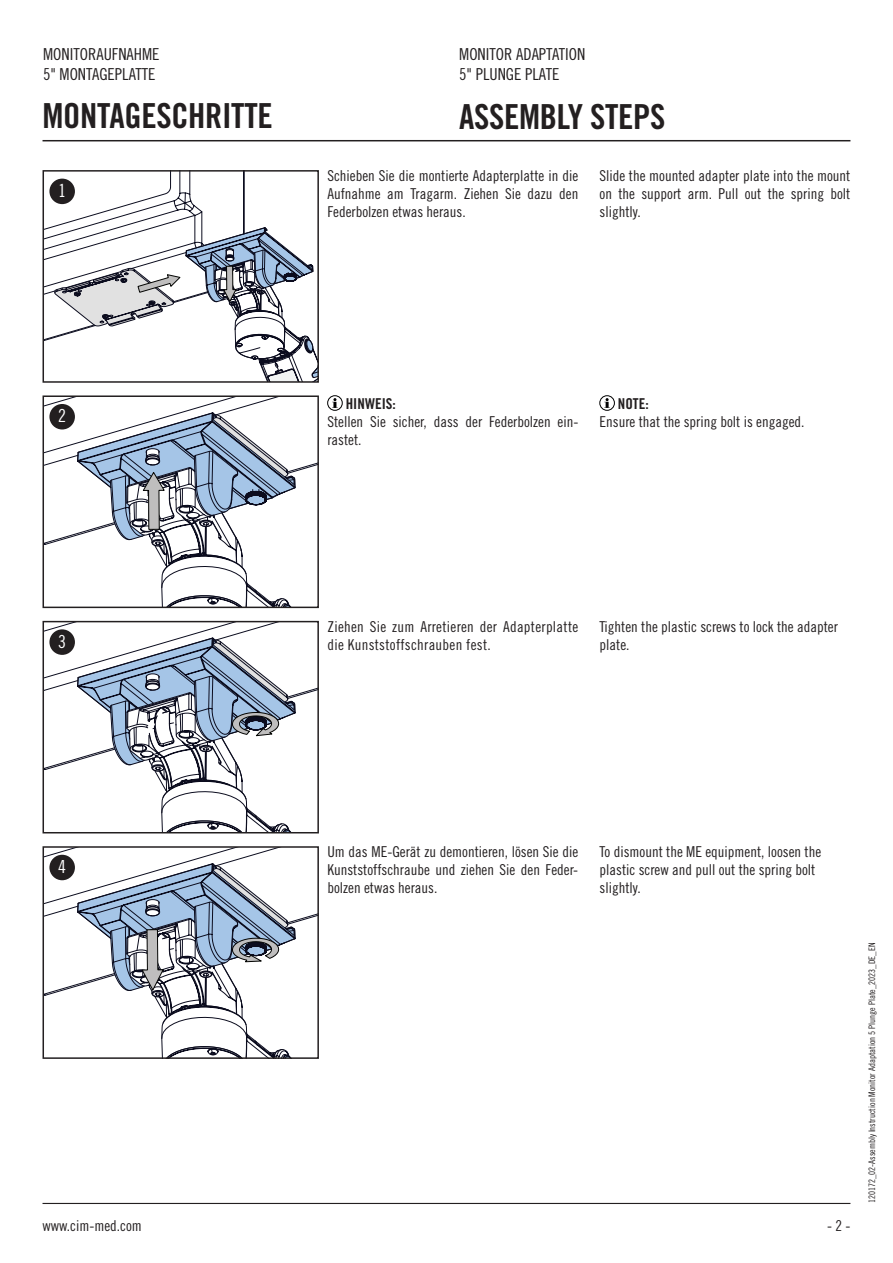
<style>
.page{position:relative;width:893px;height:1263px;background:#fff}
.page>*{position:absolute;margin:0;border:0;box-sizing:border-box;transform-origin:0 0}
.t1{font:34.5px "Trade Gothic LT Std Bd Cn 20";letter-spacing:-.01em;color:#231f20}
.t2{font:18px "Trade Gothic LT Std Cn 18";color:#fff}
.t3{font:16.5px/19.8px "Trade Gothic LT Std Cn 18";color:#231f20}
.t4{font:15px/18px "Trade Gothic LT Std Cn 18";color:#231f20;text-align:justify}
.t5{font:15px/18px "Trade Gothic LT Std Cn 18";letter-spacing:.02em;color:#231f20}
.t6{font:15px "Trade Gothic LT Std Bd Cn 20";color:#231f20}
.t7{font:9px "Trade Gothic LT Std Cn 18";color:#231f20}
</style>
<div class="page">
<hr style="left:43px;top:140px;width:807px;height:1px;background:#231f20">
<hr style="left:43px;top:1203px;width:807px;height:1px;background:#231f20">
<svg style="left:46px;top:173px;width:270px;height:207px"></svg>
<div style="left:43px;top:170px;width:276px;height:213px;border:2px solid #231f20"></div>
<svg style="left:46px;top:398px;width:270px;height:207px"></svg>
<div style="left:43px;top:395px;width:276px;height:213px;border:2px solid #231f20"></div>
<svg style="left:46px;top:624px;width:270px;height:206px"></svg>
<div style="left:43px;top:621px;width:276px;height:212px;border:2px solid #231f20"></div>
<svg style="left:46px;top:849px;width:270px;height:207px"></svg>
<div style="left:43px;top:846px;width:276px;height:213px;border:2px solid #231f20"></div>
<svg style="left:332px;top:398px;width:6px;height:10px"></svg>
<div style="left:327px;top:395px;width:15px;height:15px;border:1px solid #000001;border-radius:50%"></div>
<div style="left:49px;top:179px;width:26px;height:25px;background:#231f20;border-radius:50%"></div>
<div style="left:49px;top:404px;width:26px;height:25px;background:#231f20;border-radius:50%"></div>
<div style="left:49px;top:629px;width:26px;height:26px;background:#231f20;border-radius:50%"></div>
<div style="left:49px;top:855px;width:26px;height:25px;background:#231f20;border-radius:50%"></div>
<svg style="left:604px;top:398px;width:6px;height:10px"></svg>
<div style="left:600px;top:395px;width:15px;height:15px;border:1px solid #000001;border-radius:50%"></div>
<p class="t3" style="left:43px;top:44px;width:118px">MONITORAUFNAHME<br>5" MONTAGEPLATTE</p>
<p class="t3" style="left:459px;top:44px;width:128px">MONITOR ADAPTATION<br>5" PLUNGE PLATE</p>
<h1 class="t1" style="left:43px;top:94px;width:232px">MONTAGESCHRITTE</h1>
<h1 class="t1" style="left:459px;top:96px;width:208px">ASSEMBLY STEPS</h1>
<p class="t2" style="left:58px;top:180px;width:9px">1</p>
<p class="t2" style="left:58px;top:405px;width:9px">2</p>
<p class="t2" style="left:58px;top:630px;width:9px">3</p>
<p class="t4" style="left:327px;top:166px;width:252px">Schieben Sie die montierte Adapterplatte in die Aufnahme am Tragarm. Ziehen Sie dazu den Federbolzen etwas heraus.</p>
<p class="t4" style="left:600px;top:166px;width:252px">Slide the mounted adapter plate into the mount on the support arm. Pull out the spring bolt slightly.</p>
<p class="t6" style="left:346px;top:395px;width:51px">HINWEIS:</p>
<p class="t4" style="left:327px;top:412px;width:252px">Stellen Sie sicher, dass der Federbolzen ein&shy;rastet.</p>
<p class="t6" style="left:618px;top:395px;width:32px">NOTE:</p>
<p class="t4" style="left:600px;top:412px;width:206px">Ensure that the spring bolt is engaged.</p>
<p class="t5" style="left:327px;top:617px;width:252px">Ziehen Sie zum Arretieren der Adapterplatte die Kunststoffschrauben fest.</p>
<p class="t4" style="left:600px;top:617px;width:240px">Tighten the plastic screws to lock the adapter plate.</p>
<p class="t2" style="left:58px;top:856px;width:9px">4</p>
<p class="t4" style="left:327px;top:842px;width:252px">Um das ME-Gerät zu demontieren, lösen Sie die Kunststoffschraube und ziehen Sie den Feder&shy;bolzen etwas heraus.</p>
<p class="t4" style="left:600px;top:842px;width:223px;text-align:left">To dismount the ME equipment, loosen the plastic screw and pull out the spring bolt slightly.</p>
<p class="t4" style="left:43px;top:1216px;width:101px">www.cim-med.com</p>
<p class="t4" style="left:827px;top:1216px;width:25px">- 2 -</p>
<p class="t7" style="left:867px;top:1203px;width:262px;rotate:-90deg">120172_02-Assembly Instruction Monitor Adaptation 5 Plunge Plate_2023_DE_EN</p>
</div>
